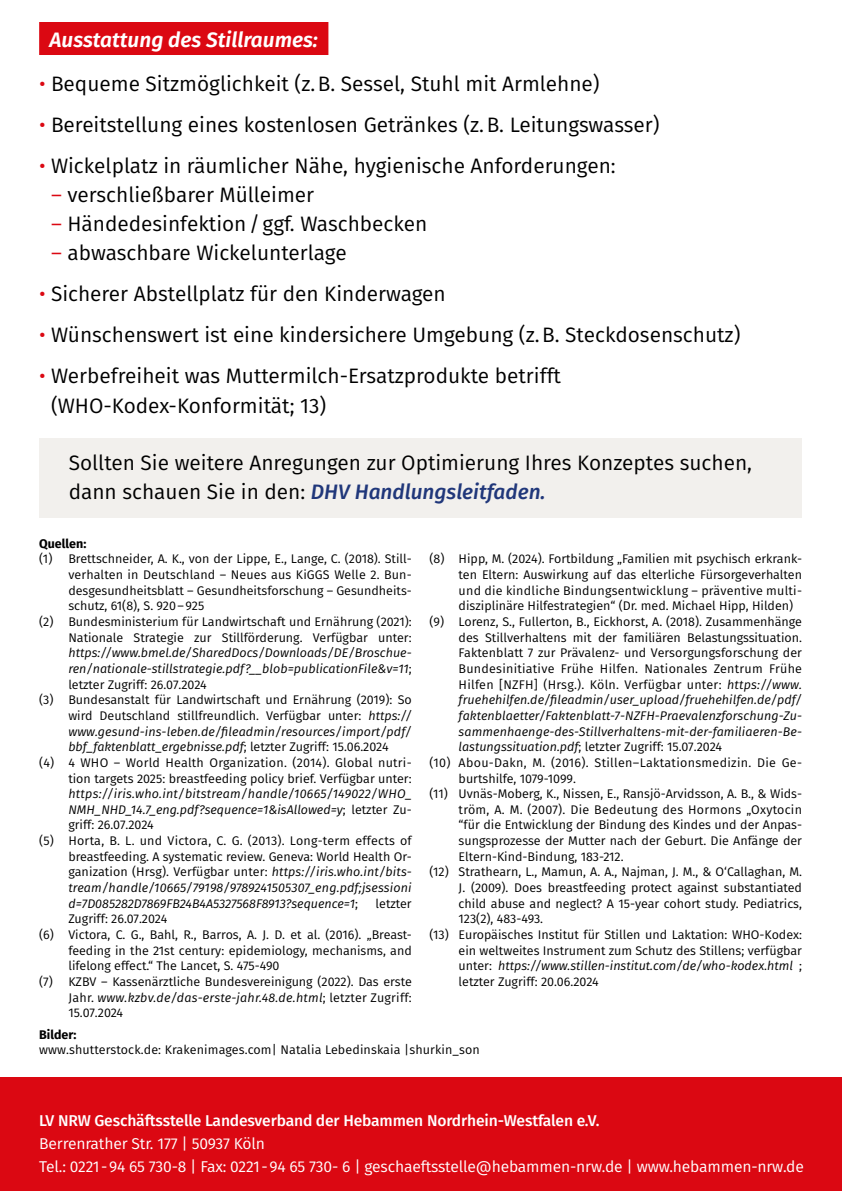
<style>
.page{position:relative;width:842px;height:1191px;background:#fff}
.page>*{position:absolute;margin:0;border:0;box-sizing:border-box;transform-origin:0 0}
.t1{font:20.8px/29.2px "Fira Sans";color:#000}
.t2{font:italic 600 20.8px "Fira Sans";color:#fff}
.t3{font:15.6px/23px "Fira Sans";letter-spacing:-.01em;color:#fff}
.t4{font:12.6px/15.6px "Fira Sans";color:#000}
.t5{font:italic 12.6px "Fira Sans";letter-spacing:.005em;color:#000}
.t6{font:12.6px "Fira Sans";letter-spacing:.02em;color:#000}
.t7{font:12.6px "Fira Sans";letter-spacing:.025em;color:#000}
.t8{font:700 12.6px "Fira Sans";color:#000}
.s1{color:#db0812}
.s2{font-weight:500;font-style:italic;color:#20377a}
.s3{font-style:normal}
.s4{font-style:italic}
.s5{font-weight:700}
.s6{font-weight:500}
</style>
<div class="page">
<div style="left:39px;top:438px;width:763px;height:79px;background:#f2f0ed"></div>
<div style="left:0;top:1077px;width:842px;height:114px;background:#db0812"></div>
<div style="left:39px;top:22px;width:289px;height:33px;background:#db0812"></div>
<p class="t2" style="left:50px;top:23px;width:270px">Ausstattung des Stillraumes:</p>
<p class="t1" style="left:39px;top:68px;width:562px"><span class="s1">•</span> Bequeme Sitzmöglichkeit (z.B. Sessel, Stuhl mit Armlehne)</p>
<p class="t1" style="left:39px;top:109px;width:622px"><span class="s1">•</span> Bereitstellung eines kostenlosen Getränkes (z.B. Leitungswasser)</p>
<p class="t1" style="left:39px;top:150px;width:578px"><span class="s1">•</span> Wickelplatz in räumlicher Nähe, hygienische Anforderungen:</p>
<p class="t1" style="left:51px;top:179px;width:265px"><span class="s1">–</span> verschließbarer Mülleimer</p>
<p class="t1" style="left:51px;top:209px;width:378px"><span class="s1">–</span> Händedesinfektion/ggf. Waschbecken</p>
<p class="t1" style="left:51px;top:238px;width:297px"><span class="s1">–</span> abwaschbare Wickelunterlage</p>
<p class="t1" style="left:39px;top:279px;width:408px"><span class="s1">•</span> Sicherer Abstellplatz für den Kinderwagen</p>
<p class="t1" style="left:39px;top:320px;width:703px"><span class="s1">•</span> Wünschenswert ist eine kindersichere Umgebung (z.B. Steckdosenschutz)</p>
<p class="t1" style="left:51px;top:361px;width:511px;text-indent:-12px"><span class="s1">•</span> Werbefreiheit was Muttermilch-Ersatzprodukte betrifft (WHO-Kodex-Konformität; 13)</p>
<p class="t1" style="left:69px;top:448px;width:685px">Sollten Sie weitere Anregungen zur Optimierung Ihres Konzeptes suchen, dann schauen Sie in den: <span class="s2">DHV Handlungsleitfaden.</span></p>
<p class="t8" style="left:39px;top:533px;width:49px">Quellen:</p>
<p class="t4" style="left:39px;top:551px;width:374px">(1) Brettschneider, A. K., von der Lippe, E., Lange, C. (2018). Still-</p>
<p class="t4" style="left:68px;top:566px;width:345px">verhalten in Deutschland – Neues aus KiGGS Welle 2. Bun-</p>
<p class="t4" style="left:68px;top:582px;width:345px">desgesundheitsblatt – Gesundheitsforschung – Gesundheits-</p>
<p class="t4" style="left:68px;top:598px;width:137px">schutz, 61(8), S. 920–925</p>
<p class="t4" style="left:39px;top:613px;width:374px">(2) Bundesministerium für Landwirtschaft und Ernährung (2021):</p>
<p class="t4" style="left:68px;top:629px;width:345px">Nationale Strategie zur Stillförderung. Verfügbar unter:</p>
<p class="t5" style="left:68px;top:643px;width:345px">https://www.bmel.de/SharedDocs/Downloads/DE/Broschue-</p>
<p class="t5" style="left:68px;top:659px;width:345px">ren/nationale-stillstrategie.pdf?__blob=publicationFile&amp;v=11<span class="s3">;</span></p>
<p class="t4" style="left:68px;top:676px;width:140px">letzter Zugriff: 26.07.2024</p>
<p class="t4" style="left:39px;top:692px;width:374px">(3) Bundesanstalt für Landwirtschaft und Ernährung (2019): So</p>
<p class="t4" style="left:68px;top:707px;width:345px">wird Deutschland stillfreundlich. Verfügbar unter: <span class="s4">https://</span></p>
<p class="t5" style="left:68px;top:722px;width:345px">www.gesund-ins-leben.de/fileadmin/resources/import/pdf/</p>
<p class="t5" style="left:68px;top:737px;width:322px">bbf_faktenblatt_ergebnisse.pdf<span class="s3">; letzter Zugriff: 15.06.2024</span></p>
<p class="t6" style="left:39px;top:753px;width:374px">(4) 4 WHO – World Health Organization. (2014). Global nutri-</p>
<p class="t4" style="left:68px;top:770px;width:345px">tion targets 2025: breastfeeding policy brief. Verfügbar unter:</p>
<p class="t5" style="left:68px;top:784px;width:345px">https://iris.who.int/bitstream/handle/10665/149022/WHO_</p>
<p class="t5" style="left:68px;top:800px;width:345px">NMH_NHD_14.7_eng.pdf?sequence=1&amp;isAllowed=y<span class="s3">; letzter Zu-</span></p>
<p class="t4" style="left:68px;top:817px;width:87px">griff: 26.07.2024</p>
<p class="t6" style="left:39px;top:831px;width:374px">(5) Horta, B. L. und Victora, C. G. (2013). Long-term effects of</p>
<p class="t4" style="left:68px;top:848px;width:345px">breastfeeding. A systematic review. Geneva: World Health Or-</p>
<p class="t4" style="left:68px;top:864px;width:345px">ganization (Hrsg). Verfügbar unter: <span class="s4">https://iris.who.int/bits-</span></p>
<p class="t5" style="left:68px;top:878px;width:345px">tream/handle/10665/79198/9789241505307_eng.pdf;jsessioni</p>
<p class="t5" style="left:68px;top:894px;width:291px">d=7D085282D7869FB24B4A5327568F8913?sequence=1<span class="s3">;</span></p>
<p class="t4" style="left:376px;top:895px;width:38px">letzter</p>
<p class="t4" style="left:68px;top:911px;width:100px">Zugriff: 26.07.2024</p>
<p class="t4" style="left:39px;top:926px;width:374px">(6) Victora, C. G., Bahl, R., Barros, A. J. D. et al. (2016). „Breast-</p>
<p class="t4" style="left:68px;top:942px;width:345px">feeding in the 21st century: epidemiology, mechanisms, and</p>
<p class="t4" style="left:68px;top:957px;width:213px">lifelong effect.“ The Lancet, S. 475-490</p>
<p class="t4" style="left:39px;top:973px;width:374px">(7) KZBV – Kassenärztliche Bundesvereinigung (2022). Das erste</p>
<p class="t5" style="left:68px;top:988px;width:345px"><span class="s3">Jahr.</span> www.kzbv.de/das-erste-jahr.48.de.html<span class="s3">; letzter Zugriff:</span></p>
<p class="t4" style="left:68px;top:1004px;width:56px">15.07.2024</p>
<p class="t4" style="left:429px;top:551px;width:374px">(8) Hipp, M. (2024). Fortbildung „Familien mit psychisch erkrank-</p>
<p class="t4" style="left:459px;top:566px;width:345px">ten Eltern: Auswirkung auf das elterliche Fürsorgeverhalten</p>
<p class="t6" style="left:459px;top:581px;width:345px">und die kindliche Bindungsentwicklung – präventive multi-</p>
<p class="t4" style="left:459px;top:598px;width:336px">disziplinäre Hilfestrategien“ (Dr. med. Michael Hipp, Hilden)</p>
<p class="t4" style="left:429px;top:613px;width:374px">(9) Lorenz, S., Fullerton, B., Eickhorst, A. (2018). Zusammenhänge</p>
<p class="t4" style="left:459px;top:629px;width:345px">des Stillverhaltens mit der familiären Belastungssituation.</p>
<p class="t4" style="left:459px;top:645px;width:345px">Faktenblatt 7 zur Prävalenz- und Versorgungsforschung der</p>
<p class="t6" style="left:459px;top:659px;width:345px">Bundesinitiative Frühe Hilfen. Nationales Zentrum Frühe</p>
<p class="t6" style="left:459px;top:675px;width:345px">Hilfen [NZFH] (Hrsg.). Köln. Verfügbar unter: <span class="s4">https://www.</span></p>
<p class="t5" style="left:459px;top:690px;width:345px">fruehehilfen.de/fileadmin/user_upload/fruehehilfen.de/pdf/</p>
<p class="t5" style="left:459px;top:706px;width:345px">faktenblaetter/Faktenblatt-7-NZFH-Praevalenzforschung-Zu-</p>
<p class="t5" style="left:459px;top:722px;width:345px">sammenhaenge-des-Stillverhaltens-mit-der-familiaeren-Be-</p>
<p class="t4" style="left:459px;top:738px;width:265px"><span class="s4">lastungssituation.pdf</span>; letzter Zugriff: 15.07.2024</p>
<p class="t7" style="left:429px;top:753px;width:374px">(10) Abou-Dakn, M. (2016). Stillen–Laktationsmedizin. Die Ge-</p>
<p class="t4" style="left:459px;top:770px;width:119px">burtshilfe, 1079-1099.</p>
<p class="t4" style="left:429px;top:785px;width:374px">(11) Uvnäs-Moberg, K., Nissen, E., Ransjö-Arvidsson, A. B., &amp; Wids-</p>
<p class="t6" style="left:459px;top:800px;width:345px">tröm, A. M. (2007). Die Bedeutung des Hormons „Oxytocin</p>
<p class="t4" style="left:459px;top:817px;width:345px">“für die Entwicklung der Bindung des Kindes und der Anpas-</p>
<p class="t4" style="left:459px;top:832px;width:345px">sungsprozesse der Mutter nach der Geburt. Die Anfänge der</p>
<p class="t4" style="left:459px;top:848px;width:166px">Eltern-Kind-Bindung, 183-212.</p>
<p class="t4" style="left:429px;top:864px;width:374px">(12) Strathearn, L., Mamun, A. A., Najman, J. M., &amp; O‘Callaghan, M.</p>
<p class="t4" style="left:459px;top:879px;width:345px">J. (2009). Does breastfeeding protect against substantiated</p>
<p class="t4" style="left:459px;top:895px;width:345px">child abuse and neglect? A 15-year cohort study. Pediatrics,</p>
<p class="t4" style="left:459px;top:911px;width:86px">123(2), 483-493.</p>
<p class="t4" style="left:429px;top:926px;width:374px">(13) Europäisches Institut für Stillen und Laktation: WHO-Kodex:</p>
<p class="t4" style="left:459px;top:942px;width:345px">ein weltweites Instrument zum Schutz des Stillens; verfügbar</p>
<p class="t5" style="left:459px;top:956px;width:345px"><span class="s3">unter:</span> https://www.stillen-institut.com/de/who-kodex.html <span class="s3">;</span></p>
<p class="t4" style="left:459px;top:973px;width:142px">letzter Zugriff: 20.06.2024</p>
<p class="t4" style="left:39px;top:1026px;width:442px"><span class="s5">Bilder:<br></span>www.shutterstock.de: Krakenimages.com| Natalia Lebedinskaia |shurkin_son</p>
<p class="t3" style="left:39px;top:1109px;width:766px"><span class="s6">LV NRW Geschäftsstelle Landesverband der Hebammen Nordrhein-Westfalen e.V.<br></span>Berrenrather Str. 177 | 50937 Köln<br>Tel.: 0221-94 65 730-8 | Fax: 0221-94 65 730- 6 | geschaeftsstelle@hebammen-nrw.de | www.hebammen-nrw.de</p>
</div>
